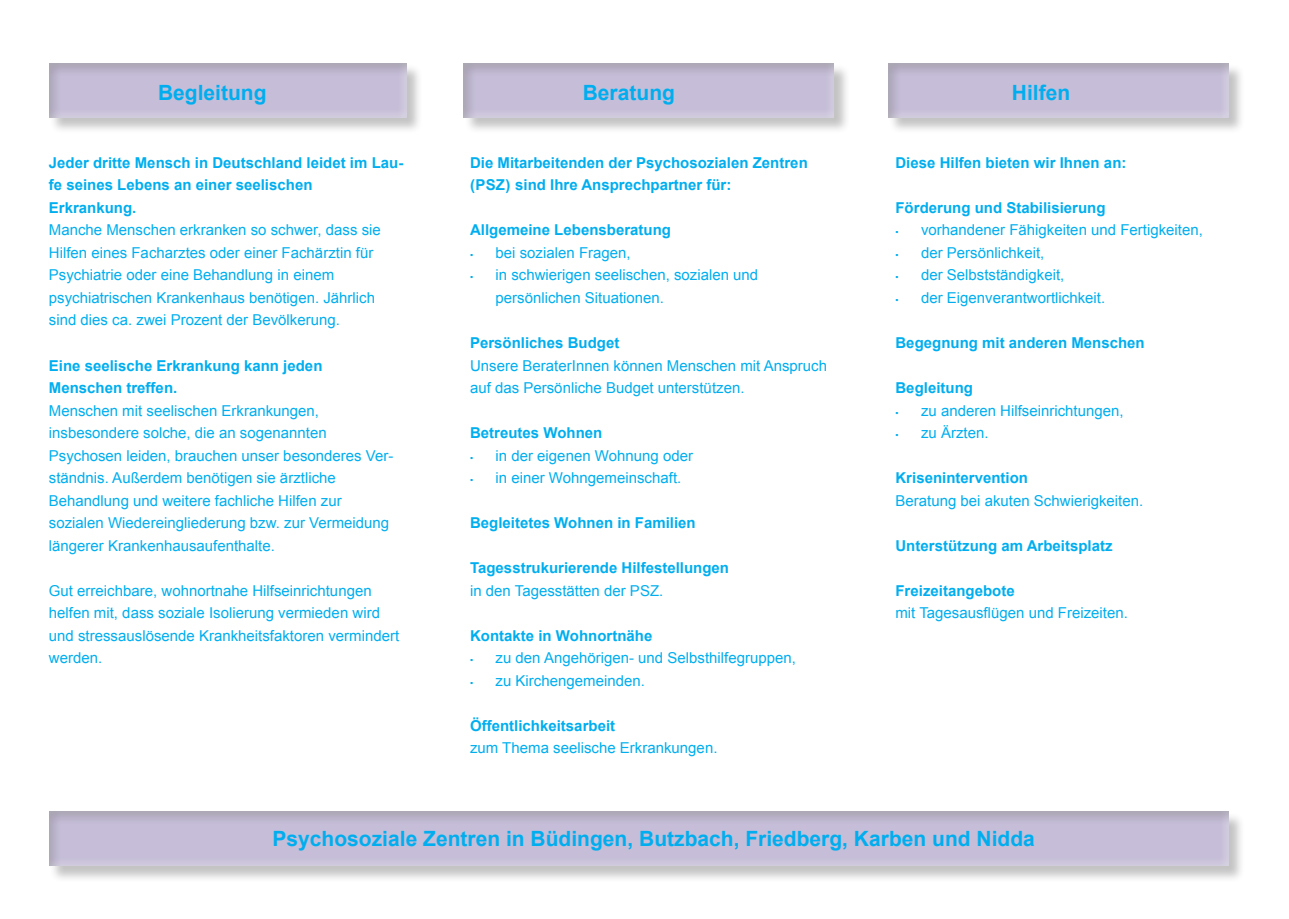
<style>
.page{position:relative;width:1289px;height:919px;background:#fff}
.page>*{position:absolute;margin:0;border:0;box-sizing:border-box;transform-origin:0 0}
.Aufzählungszeichen{font:700 21px "Arial";color:#00aeef}
.Fließtext_10_arial_v{font:15px/22.5px "Arial";color:#00aeef}
.Fließtext_10_arial_v-2{font:700 15px/22.5px "Arial";color:#00aeef}
.Falt_Text_m_Aufz_Cya{font:15px "Arial";color:#00aeef}
.s1{font-size:9px}
</style>
<div class="page">
<div style="left:49px;top:64px;width:374px;height:70px;background:#231f20;opacity:.27"></div>
<div style="left:37px;top:58px;width:371px;height:60px;background:#231f20;opacity:.29"></div>
<div style="left:49px;top:811px;width:1196px;height:71px;background:#231f20;opacity:.27"></div>
<div style="left:37px;top:809px;width:1191px;height:57px;background:#231f20;opacity:.29"></div>
<div style="left:888px;top:64px;width:357px;height:70px;background:#231f20;opacity:.27"></div>
<div style="left:874px;top:58px;width:355px;height:60px;background:#231f20;opacity:.29"></div>
<div style="left:464px;top:64px;width:386px;height:70px;background:#231f20;opacity:.27"></div>
<div style="left:451px;top:58px;width:384px;height:60px;background:#231f20;opacity:.29"></div>
<p class="Aufzählungszeichen" style="left:158px;top:78px;width:110px">Begleitung</p>
<p class="Fließtext_10_arial_v-2" style="left:49px;top:152px;width:356px">Jeder dritte Mensch in Deutschland leidet im Lau&shy;fe seines Lebens an einer seelischen</p>
<p class="Fließtext_10_arial_v-2" style="left:49px;top:197px;width:89px">Erkrankung.</p>
<p class="Fließtext_10_arial_v" style="left:49px;top:219px;width:333px">Manche Menschen erkranken so schwer, dass sie<br>Hilfen eines Facharztes oder einer Fachärztin für<br>Psychiatrie oder eine Behandlung in einem</p>
<p class="Fließtext_10_arial_v" style="left:49px;top:286px;width:327px">psychiatrischen Krankenhaus benötigen. Jährlich sind dies ca. zwei Prozent der Bevölkerung.</p>
<p class="Fließtext_10_arial_v-2" style="left:49px;top:354px;width:275px">Eine seelische Erkrankung kann jeden</p>
<p class="Fließtext_10_arial_v-2" style="left:49px;top:377px;width:130px">Menschen treffen.</p>
<p class="Fließtext_10_arial_v" style="left:49px;top:399px;width:272px">Menschen mit seelischen Erkrankungen,</p>
<p class="Fließtext_10_arial_v" style="left:49px;top:421px;width:279px">insbesondere solche, die an sogenannten</p>
<p class="Fließtext_10_arial_v" style="left:49px;top:444px;width:346px">Psychosen leiden, brauchen unser besonderes Ver&shy;ständnis. Außerdem benötigen sie ärztliche</p>
<p class="Fließtext_10_arial_v" style="left:49px;top:489px;width:294px">Behandlung und weitere fachliche Hilfen zur</p>
<p class="Fließtext_10_arial_v" style="left:49px;top:511px;width:342px">sozialen Wiedereingliederung bzw. zur Vermeidung längerer Krankenhausaufenthalte.</p>
<p class="Fließtext_10_arial_v" style="left:49px;top:579px;width:352px">Gut erreichbare, wohnortnahe Hilfseinrichtungen helfen mit, dass soziale Isolierung vermieden wird und stressauslösende Krankheitsfaktoren vermindert werden.</p>
<p class="Aufzählungszeichen" style="left:583px;top:78px;width:94px">Beratung</p>
<p class="Aufzählungszeichen" style="left:1011px;top:78px;width:60px">Hilfen</p>
<p class="Fließtext_10_arial_v-2" style="left:470px;top:152px;width:339px">Die Mitarbeitenden der Psychosozialen Zentren (PSZ) sind Ihre Ansprechpartner für:</p>
<p class="Fließtext_10_arial_v-2" style="left:470px;top:219px;width:202px">Allgemeine Lebensberatung</p>
<p class="Fließtext_10_arial_v" style="left:470px;top:241px;width:162px"><span class="s1">▪</span> bei sozialen Fragen,</p>
<p class="Fließtext_10_arial_v" style="left:470px;top:264px;width:290px"><span class="s1">▪</span> in schwierigen seelischen, sozialen und</p>
<p class="Falt_Text_m_Aufz_Cya" style="left:495px;top:288px;width:170px">persönlichen Situationen.</p>
<p class="Fließtext_10_arial_v-2" style="left:470px;top:332px;width:151px">Persönliches Budget</p>
<p class="Fließtext_10_arial_v" style="left:470px;top:354px;width:358px">Unsere BeraterInnen können Menschen mit Anspruch auf das Persönliche Budget unterstützen.</p>
<p class="Fließtext_10_arial_v-2" style="left:470px;top:422px;width:134px">Betreutes Wohnen</p>
<p class="Fließtext_10_arial_v" style="left:470px;top:444px;width:224px"><span class="s1">▪</span> in der eigenen Wohnung oder</p>
<p class="Fließtext_10_arial_v" style="left:470px;top:466px;width:213px"><span class="s1">▪</span> in einer Wohngemeinschaft.</p>
<p class="Fließtext_10_arial_v-2" style="left:470px;top:512px;width:227px">Begleitetes Wohnen in Familien</p>
<p class="Fließtext_10_arial_v-2" style="left:470px;top:557px;width:260px">Tagesstrukurierende Hilfestellungen</p>
<p class="Fließtext_10_arial_v" style="left:470px;top:579px;width:195px">in den Tagesstätten der PSZ.</p>
<p class="Fließtext_10_arial_v-2" style="left:470px;top:624px;width:184px">Kontakte in Wohnortnähe</p>
<p class="Fließtext_10_arial_v" style="left:470px;top:646px;width:327px"><span class="s1">▪</span> zu den Angehörigen- und Selbsthilfegruppen,</p>
<p class="Fließtext_10_arial_v" style="left:470px;top:669px;width:176px"><span class="s1">▪</span> zu Kirchengemeinden.</p>
<p class="Fließtext_10_arial_v-2" style="left:470px;top:714px;width:147px">Öffentlichkeitsarbeit</p>
<p class="Fließtext_10_arial_v" style="left:470px;top:736px;width:249px">zum Thema seelische Erkrankungen.</p>
<p class="Fließtext_10_arial_v-2" style="left:895px;top:152px;width:232px">Diese Hilfen bieten wir Ihnen an:</p>
<p class="Fließtext_10_arial_v-2" style="left:895px;top:197px;width:212px">Förderung und Stabilisierung</p>
<p class="Fließtext_10_arial_v" style="left:895px;top:219px;width:309px"><span class="s1">▪</span> vorhandener Fähigkeiten und Fertigkeiten,</p>
<p class="Fließtext_10_arial_v" style="left:895px;top:241px;width:150px"><span class="s1">▪</span> der Persönlichkeit,</p>
<p class="Fließtext_10_arial_v" style="left:895px;top:264px;width:170px"><span class="s1">▪</span> der Selbstständigkeit,</p>
<p class="Fließtext_10_arial_v" style="left:895px;top:286px;width:211px"><span class="s1">▪</span> der Eigenverantwortlichkeit.</p>
<p class="Fließtext_10_arial_v-2" style="left:895px;top:332px;width:251px">Begegnung mit anderen Menschen</p>
<p class="Fließtext_10_arial_v-2" style="left:895px;top:377px;width:79px">Begleitung</p>
<p class="Fließtext_10_arial_v" style="left:895px;top:399px;width:230px"><span class="s1">▪</span> zu anderen Hilfseinrichtungen,</p>
<p class="Fließtext_10_arial_v" style="left:895px;top:421px;width:95px"><span class="s1">▪</span> zu Ärzten.</p>
<p class="Fließtext_10_arial_v-2" style="left:895px;top:467px;width:134px">Krisenintervention</p>
<p class="Fließtext_10_arial_v" style="left:895px;top:489px;width:249px">Beratung bei akuten Schwierigkeiten.</p>
<p class="Fließtext_10_arial_v-2" style="left:895px;top:534px;width:218px">Unterstützung am Arbeitsplatz</p>
<p class="Fließtext_10_arial_v-2" style="left:895px;top:579px;width:121px">Freizeitangebote</p>
<p class="Fließtext_10_arial_v" style="left:895px;top:601px;width:234px">mit Tagesausflügen und Freizeiten.</p>
<p class="Aufzählungszeichen" style="left:272px;top:824px;width:763px">Psychosoziale Zentren in Büdingen, Butzbach, Friedberg, Karben und Nidda</p>
</div>
